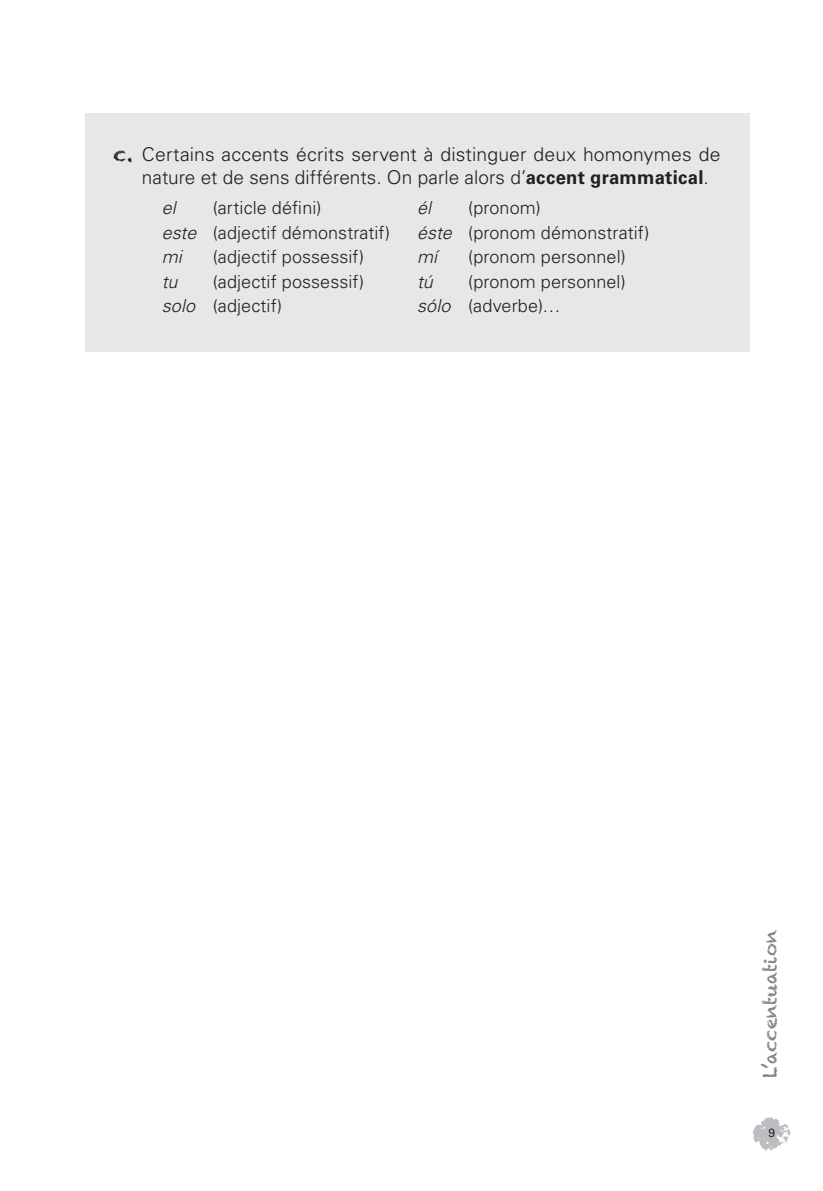
<style>
.page{position:relative;width:823px;height:1191px;background:#fff}
.page>*{position:absolute;margin:0;border:0;box-sizing:border-box;transform-origin:0 0}
.Normal___a__b__c{font:300 19px/23px "Univers LT Std";letter-spacing:.005em;color:#231f20}
.Tableau_transparent{font:300 18px "Univers LT Std";letter-spacing:.005em;color:#231f20}
.t1{font:18px "Chalkduster";letter-spacing:.005em;color:#808285}
.Tableau_transparent-2{font:italic 300 18px "Univers LT Std";letter-spacing:.005em;color:#231f20}
.t2{font:12px "Univers LT Std";color:#231f20}
.s1{font-family:"Chalkduster";font-weight:400;font-size:20px}
.s2{font-weight:700}
.s3{font-style:italic}
</style>
<div class="page">
<svg style="left:753px;top:1117px;width:37px;height:33px"></svg>
<div style="left:85px;top:113px;width:663px;height:238px;background:#e6e7e9"></div>
<p class="Normal___a__b__c" style="left:142px;top:143px;width:579px;text-indent:-28px"><span class="s1">c.</span> Certains accents écrits servent à distinguer deux homonymes de nature et de sens différents. On parle alors d’<span class="s2">accent grammatical</span>.</p>
<p class="Tableau_transparent-2" style="left:162px;top:197px;width:16px">el</p>
<p class="Tableau_transparent" style="left:213px;top:197px;width:110px">(article défini)</p>
<p class="Tableau_transparent-2" style="left:417px;top:197px;width:16px">él</p>
<p class="Tableau_transparent" style="left:468px;top:197px;width:74px">(pronom)</p>
<p class="Tableau_transparent" style="left:162px;top:222px;width:230px"><span class="s3">este</span> (adjectif démonstratif)</p>
<p class="Tableau_transparent" style="left:417px;top:222px;width:233px"><span class="s3">éste</span> (pronom démonstratif)</p>
<p class="Tableau_transparent-2" style="left:162px;top:246px;width:22px">mi</p>
<p class="Tableau_transparent" style="left:213px;top:246px;width:153px">(adjectif possessif)</p>
<p class="Tableau_transparent-2" style="left:417px;top:246px;width:22px">mí</p>
<p class="Tableau_transparent" style="left:468px;top:246px;width:159px">(pronom personnel)</p>
<p class="Tableau_transparent-2" style="left:162px;top:270px;width:17px">tu</p>
<p class="Tableau_transparent" style="left:213px;top:270px;width:153px">(adjectif possessif)</p>
<p class="Tableau_transparent-2" style="left:417px;top:270px;width:17px">tú</p>
<p class="Tableau_transparent" style="left:468px;top:270px;width:159px">(pronom personnel)</p>
<p class="Tableau_transparent" style="left:162px;top:295px;width:122px"><span class="s3">solo</span> (adjectif)</p>
<p class="Tableau_transparent" style="left:417px;top:295px;width:145px"><span class="s3">sólo</span> (adverbe)…</p>
<p class="t1" style="left:759px;top:1077px;width:149px;rotate:-90deg">L’accentuation</p>
<p class="t2" style="left:768px;top:1126px;width:8px">9</p>
</div>
